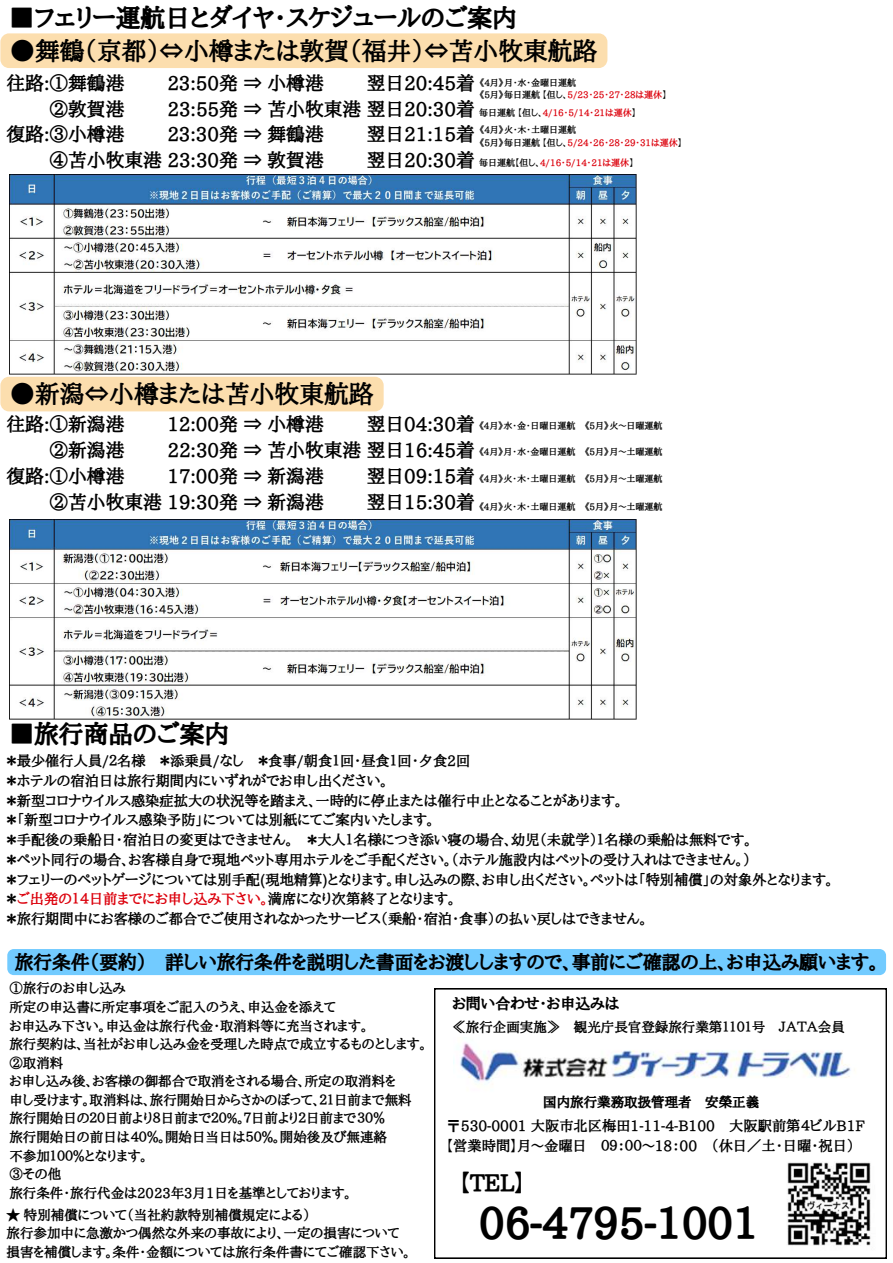
<style>
.page{position:relative;width:893px;height:1263px;background:#fff}
.page>*{position:absolute;margin:0;border:0;box-sizing:border-box;transform-origin:0 0}
.t1{font:800 41.25px "Aozora Mincho";color:#000}
.t2{font:700 24.75px "Aozora Mincho";color:#000}
.t3{font:800 24.75px "Aozora Mincho";color:#000}
.t4{font:800 22.5px "Aozora Mincho";color:#000}
.t5{font:700 18.75px "Aozora Mincho";color:#000}
.t6{font:800 18.75px "Aozora Mincho";color:#000}
.t7{font:800 15px "Aozora Mincho";color:#000}
.t8{font:700 14.25px/19.6px "Aozora Mincho";color:#000}
.t9{font:700 13.5px/18.6px "Aozora Mincho";color:#000}
.t10{font:800 13.5px "Aozora Mincho";color:#000}
.t11{font:700 9px/12.4px "Aozora Mincho";color:#000}
.t12{font:700 9px "Aozora Mincho";color:#dc000c}
.s1{color:#dc000c}
.s2{color:#000}
</style>
<div class="page">
<svg style="left:434px;top:988px;width:452px;height:270px"></svg>
<img style="left:453px;top:1037px;width:420px;height:57px">
<img style="left:777px;top:1152px;width:103px;height:103px">
<img style="left:9px;top:174px;width:628px;height:200px">
<img style="left:9px;top:520px;width:628px;height:200px">
<div style="left:7px;top:949px;width:879px;height:26px;background:#72cbff"></div>
<div style="left:0;top:33px;width:607px;height:35px;background:#fcdeae;border-radius:9px"></div>
<div style="left:0;top:377px;width:384px;height:34px;background:#fcdeae"></div>
<h2 class="t3" style="left:9px;top:5px;width:509px">■フェリー運航日とダイヤ・スケジュールのご案内</h2>
<h2 class="t2" style="left:10px;top:38px;width:588px">●舞鶴（京都）⇔小樽または敦賀（福井）⇔苫小牧東航路</h2>
<h3 class="t5" style="left:7px;top:73px;width:119px">往路:①舞鶴港</h3>
<h3 class="t5" style="left:167px;top:73px;width:158px">23:50発 ⇒ 小樽港</h3>
<h3 class="t5" style="left:367px;top:73px;width:109px">翌日20:45着</h3>
<h3 class="t5" style="left:49px;top:99px;width:76px">②敦賀港</h3>
<h3 class="t5" style="left:167px;top:99px;width:309px">23:55発 ⇒ 苫小牧東港翌日20:30着</h3>
<h3 class="t5" style="left:7px;top:125px;width:119px">復路:③小樽港</h3>
<h3 class="t5" style="left:167px;top:125px;width:158px">23:30発 ⇒ 舞鶴港</h3>
<h3 class="t5" style="left:367px;top:125px;width:109px">翌日21:15着</h3>
<h3 class="t5" style="left:49px;top:151px;width:276px">④苫小牧東港 23:30発 ⇒ 敦賀港</h3>
<h3 class="t5" style="left:367px;top:151px;width:109px">翌日20:30着</h3>
<p class="t11" style="left:479px;top:76px;width:189px">《4月》月･水･金曜日運航<br>《5月》毎日運航 【但し、<span class="s1">5/23･25･27･28は運休</span>】</p>
<p class="t11" style="left:479px;top:104px;width:158px;line-height:17.4px">毎日運航 【但し、<span class="s1">4/16･5/14･21は運休</span>】《4月》火･木･土曜日運航</p>
<p class="t12" style="left:479px;top:138px;width:204px"><span class="s2">《5月》毎日運航 【但し、</span>5/24･26･28･29･31は運休<span class="s2">】</span></p>
<p class="t12" style="left:479px;top:158px;width:156px"><span class="s2">毎日運航【但し、</span>4/16･5/14･21は運休<span class="s2">】</span></p>
<h2 class="t2" style="left:10px;top:381px;width:365px">●新潟⇔小樽または苫小牧東航路</h2>
<h3 class="t5" style="left:7px;top:415px;width:119px">往路:①新潟港</h3>
<h3 class="t5" style="left:167px;top:415px;width:158px">12:00発 ⇒ 小樽港</h3>
<h3 class="t5" style="left:367px;top:415px;width:109px">翌日04:30着</h3>
<h3 class="t5" style="left:49px;top:441px;width:76px">②新潟港</h3>
<h3 class="t5" style="left:167px;top:441px;width:309px">22:30発 ⇒ 苫小牧東港翌日16:45着</h3>
<h3 class="t5" style="left:7px;top:467px;width:119px">復路:①小樽港</h3>
<h3 class="t5" style="left:167px;top:467px;width:158px">17:00発 ⇒ 新潟港</h3>
<h3 class="t5" style="left:367px;top:467px;width:109px">翌日09:15着</h3>
<h3 class="t5" style="left:49px;top:492px;width:276px">②苫小牧東港 19:30発 ⇒ 新潟港</h3>
<h3 class="t5" style="left:367px;top:492px;width:109px">翌日15:30着</h3>
<p class="t11" style="left:479px;top:419px;width:185px">《4月》水･金･日曜日運航　《5月》火～日曜運航</p>
<p class="t11" style="left:479px;top:446px;width:185px">《4月》月･水･金曜日運航　《5月》月～土曜運航</p>
<p class="t11" style="left:479px;top:472px;width:185px">《4月》火･木･土曜日運航　《5月》月～土曜運航</p>
<p class="t11" style="left:479px;top:501px;width:185px">《4月》火･木･土曜日運航　《5月》月～土曜運航</p>
<h2 class="t3" style="left:9px;top:721px;width:221px">■旅行商品のご案内</h2>
<p class="t8" style="left:7px;top:751px;width:828px">＊最少催行人員/２名様 ＊添乗員/なし ＊食事/朝食１回・昼食１回・夕食2回<br>＊ホテルの宿泊日は旅行期間内にいずれがでお申し出ください。<br>＊新型コロナウイルス感染症拡大の状況等を踏まえ、一時的に停止または催行中止となることがあります。<br>＊「新型コロナウイルス感染予防」については別紙にてご案内いたします。<br>＊手配後の乗船日・宿泊日の変更はできません。 ＊大人１名様につき添い寝の場合、幼児（未就学）１名様の乗船は無料です。<br>＊ペット同行の場合、お客様自身で現地ペット専用ホテルをご手配ください。（ホテル施設内はペットの受け入れはできません。）<br>＊フェリーのペットゲージについては別手配(現地精算)となります。申し込みの際、お申し出ください。ペットは「特別補償」の対象外となります。＊<span class="s1">ご出発の１４日前までにお申し込み下さい。</span>満席になり次第終了となります。<br>＊旅行期間中にお客様のご都合でご使用されなかったサービス（乗船・宿泊・食事）の払い戻しはできません。</p>
<h3 class="t6" style="left:15px;top:952px;width:865px">旅行条件（要約） 詳しい旅行条件を説明した書面をお渡ししますので、事前にご確認の上、お申込み願います。</h3>
<p class="t9" style="left:9px;top:979px;width:418px">①旅行のお申し込み<br>所定の申込書に所定事項をご記入のうえ､申込金を添えて<br>お申込み下さい｡申込金は旅行代金･取消料等に充当されます。<br>旅行契約は、当社がお申し込み金を受理した時点で成立するものとします。<br>②取消料<br>お申し込み後、お客様の御都合で取消をされる場合、所定の取消料を<br>申し受けます。取消料は、旅行開始日からさかのぼって、２１日前まで無料旅行開始日の２０日前より８日前まで２０%。７日前より２日前まで３０％<br>旅行開始日の前日は４０％。開始日当日は５０％。開始後及び無連絡<br>不参加１００％となります。<br>③その他<br>旅行条件・旅行代金は2023年3月1日を基準としております。</p>
<p class="t9" style="left:7px;top:1205px;width:405px">★ 特別補償について（当社約款特別補償規定による）<br>旅行参加中に急激かつ偶然な外来の事故により、一定の損害について損害を補償します。条件・金額については旅行条件書にてご確認下さい。</p>
<p class="t7" style="left:452px;top:996px;width:169px">お問い合わせ・お申込みは</p>
<p class="t9" style="left:452px;top:1017px;width:394px">≪旅行企画実施≫　観光庁長官登録旅行業第１１０１号　ＪＡＴＡ会員</p>
<p class="t10" style="left:543px;top:1095px;width:217px">国内旅行業務取扱管理者　安榮正義</p>
<p class="t8" style="left:446px;top:1115px;width:419px">〒530-0001 大阪市北区梅田1-11-4-B100 大阪駅前第４ビルB1F【営業時間】月～金曜日 ０９：００～18：00 （休日／土・日曜・祝日）</p>
<h3 class="t4" style="left:460px;top:1171px;width:66px">【TEL】</h3>
<h1 class="t1" style="left:479px;top:1202px;width:281px">06-4795-1001</h1>
</div>
